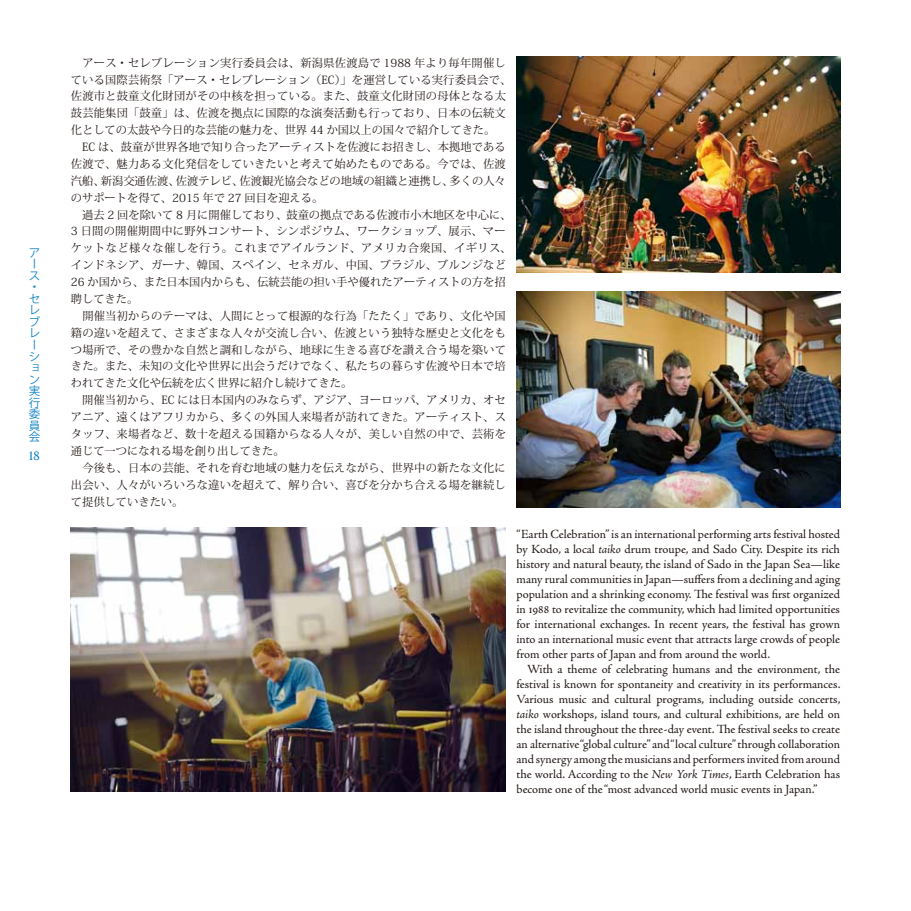
<style>
.page{position:relative;width:911px;height:911px;background:#fff}
.page>*{position:absolute;margin:0;border:0;box-sizing:border-box;transform-origin:0 0}
.t1{font:12.5px/15px "Adobe Jenson Pro";letter-spacing:-.005em;color:#221815;text-align:justify}
.t2{font:12.5px "Otama Text";color:#0f82c6}
.t3{font:11.5px/11.5px "Koz Go Pro";color:#0f82c6}
.t4{font:11.25px/16.9px "Koz Min Pro";letter-spacing:.02em;color:#221815}
.s1{font-style:italic}
</style>
<div class="page">
<img style="left:516px;top:57px;width:324px;height:215px">
<img style="left:516px;top:291px;width:324px;height:216px">
<img style="left:71px;top:527px;width:434px;height:264px">
<p class="t3" style="left:29px;top:247px;width:13px">アース・セレブレーション実行委員会</p>
<p class="t2" style="left:29px;top:448px;width:12px">18</p>
<p class="t4" style="left:71px;top:54px;width:442px">　アース・セレブレーション実行委員会は、新潟県佐渡島で 1988 年より毎年開催している国際芸術祭「アース・セレブレーション（EC）」を運営している実行委員会で、佐渡市と鼓童文化財団がその中核を担っている。また、鼓童文化財団の母体となる太鼓芸能集団「鼓童」は、佐渡を拠点に国際的な演奏活動も行っており、日本の伝統文化としての太鼓や今日的な芸能の魅力を、世界 44 か国以上の国々で紹介してきた。　EC は、鼓童が世界各地で知り合ったアーティストを佐渡にお招きし、本拠地である佐渡で、魅力ある文化発信をしていきたいと考えて始めたものである。今では、佐渡汽船、新潟交通佐渡、佐渡テレビ、佐渡観光協会などの地域の組織と連携し、多くの人々のサポートを得て、2015 年で 27 回目を迎える。<br>　過去 2 回を除いて 8 月に開催しており、鼓童の拠点である佐渡市小木地区を中心に、3 日間の開催期間中に野外コンサート、シンポジウム、ワークショップ、展示、マーケットなど様々な催しを行う。これまでアイルランド、アメリカ合衆国、イギリス、インドネシア、ガーナ、韓国、スペイン、セネガル、中国、ブラジル、ブルンジなど26 か国から、また日本国内からも、伝統芸能の担い手や優れたアーティストの方を招聘してきた。<br>　開催当初からのテーマは、人間にとって根源的な行為「たたく」であり、文化や国籍の違いを超えて、さまざまな人々が交流し合い、佐渡という独特な歴史と文化をもつ場所で、その豊かな自然と調和しながら、地球に生きる喜びを讃え合う場を築いてきた。また、未知の文化や世界に出会うだけでなく、私たちの暮らす佐渡や日本で培われてきた文化や伝統を広く世界に紹介し続けてきた。<br>　開催当初から、EC には日本国内のみならず、アジア、ヨーロッパ、アメリカ、オセアニア、遠くはアフリカから、多くの外国人来場者が訪れてきた。アーティスト、スタッフ、来場者など、数十を超える国籍からなる人々が、美しい自然の中で、芸術を通じて一つになれる場を創り出してきた。<br>　今後も、日本の芸能、それを育む地域の魅力を伝えながら、世界中の新たな文化に出会い、人々がいろいろな違いを超えて、解り合い、喜びを分かち合える場を継続して提供していきたい。</p>
<p class="t1" style="left:516px;top:526px;width:325px">“Earth Celebration” is an international performing arts festival hosted by Kodo, a local <span class="s1">taiko</span> drum troupe, and Sado City. Despite its rich history and natural beauty, the island of Sado in the Japan Sea—like many rural communities in Japan—suffers from a declining and aging population and a shrinking economy. The festival was first organized in 1988 to revitalize the community, which had limited opportunities for international exchanges. In recent years, the festival has grown into an international music event that attracts large crowds of people from other parts of Japan and from around the world.</p>
<p class="t1" style="left:516px;top:661px;width:325px;text-indent:11px">With a theme of celebrating humans and the environment, the festival is known for spontaneity and creativity in its performances.<br>Various music and cultural programs, including outside concerts, <span class="s1">taiko</span> workshops, island tours, and cultural exhibitions, are held on the island throughout the three-day event. The festival seeks to create an alternative “global culture” and “local culture” through collaboration and synergy among the musicians and performers invited from around the world. According to the <span class="s1">New York Times</span>, Earth Celebration has become one of the “most advanced world music events in Japan.”</p>
</div>
